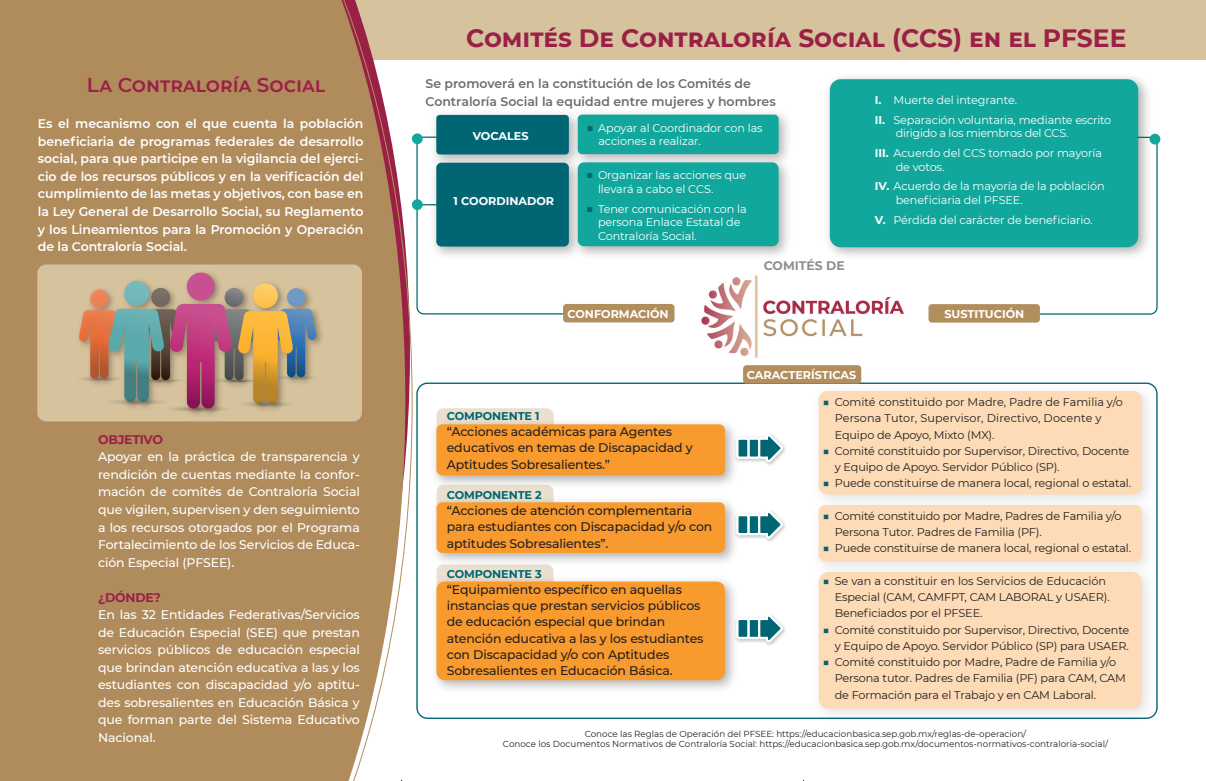
<style>
.page{position:relative;width:1206px;height:781px;background:#fff}
.page>*{position:absolute;margin:0;border:0;box-sizing:border-box;transform-origin:0 0}
.t1{font:700 25px "Montserrat";letter-spacing:-.005em;color:#9b2046}
.t2{font:600 20px "Montserrat";color:#9b2046}
.t3{font:500 12.5px/17.5px "Montserrat";letter-spacing:-.01em;color:#fff;text-align:justify}
.t4{font:500 12.5px/16.2px "Montserrat";letter-spacing:-.01em;color:#231f20}
.t5{font:600 12.5px/17.5px "Montserrat";letter-spacing:-.005em;color:#fff;text-align:justify}
.t6{font:600 12.5px/17.5px "Montserrat";color:#6c6d70}
.t7{font:700 12.5px "Montserrat";letter-spacing:-.02em;color:#9b2046}
.t8{font:700 12.38px "Montserrat";color:#8c8f92}
.t9{font:11.25px/16.2px "Montserrat";letter-spacing:-.01em;color:#231f20}
.t10{font:11.25px/13.5px "Montserrat";letter-spacing:-.01em;color:#fff}
.t11{font:700 11.25px "Montserrat";color:#fff}
.t12{font:700 11.25px "Montserrat";letter-spacing:-.01em;color:#006673}
.t13{font:8.75px/10.5px "Montserrat";color:#231f20;text-align:center}
.s1{font-size:12.5px;color:#006673}
.s2{font-weight:700}
.s3{color:#006673}
</style>
<div class="page">
<img style="left:701px;top:275px;width:203px;height:83px">
<div style="left:436px;top:408px;width:117px;height:32px;background:#eae0ce;border-radius:7px"></div>
<div style="left:327px;top:0;width:879px;height:60px;background:#d6c29d"></div>
<div style="left:0;top:0;width:405px;height:781px;background:#b08c5d"></div>
<img style="left:818px;top:384px;width:340px;height:110px">
<div style="left:819px;top:391px;width:323px;height:103px;background:#fcdbb6;border-radius:9px"></div>
<img style="left:818px;top:494px;width:340px;height:67px">
<div style="left:819px;top:505px;width:323px;height:56px;background:#fcdbb6;border-radius:7px"></div>
<img style="left:819px;top:561px;width:339px;height:158px">
<div style="left:818px;top:572px;width:324px;height:136px;background:#fcdbb6;border-radius:10px"></div>
<div style="left:436px;top:115px;width:133px;height:39px;background:#006673;border-radius:4px"></div>
<img style="left:828px;top:77px;width:328px;height:179px">
<div style="left:830px;top:79px;width:308px;height:168px;background:#12a79d;border-radius:11px"></div>
<img style="left:567px;top:111px;width:221px;height:41px">
<div style="left:578px;top:115px;width:200px;height:39px;background:#12a79d;border-radius:4px"></div>
<img style="left:569px;top:152px;width:219px;height:104px">
<div style="left:578px;top:162px;width:200px;height:84px;background:#12a79d;border-radius:6px"></div>
<img style="left:434px;top:414px;width:300px;height:275px">
<div style="left:436px;top:424px;width:289px;height:51px;background:#f89a2e;border-radius:6px"></div>
<div style="left:436px;top:502px;width:289px;height:51px;background:#f89a2e;border-radius:6px"></div>
<div style="left:436px;top:581px;width:289px;height:99px;background:#f89a2e;border-radius:8px"></div>
<img style="left:733px;top:430px;width:52px;height:38px">
<svg style="left:736px;top:434px;width:47px;height:28px"></svg>
<img style="left:733px;top:507px;width:52px;height:37px">
<svg style="left:736px;top:510px;width:47px;height:28px"></svg>
<img style="left:733px;top:611px;width:52px;height:37px">
<svg style="left:736px;top:614px;width:47px;height:28px"></svg>
<svg style="left:416px;top:136px;width:153px;height:179px"></svg>
<div style="left:412px;top:133px;width:11px;height:11px;background:#12a79d;border-radius:50%"></div>
<div style="left:412px;top:199px;width:11px;height:11px;background:#12a79d;border-radius:50%"></div>
<svg style="left:1005px;top:136px;width:153px;height:179px"></svg>
<div style="left:928px;top:304px;width:112px;height:18px;background:#b28e5d;border-radius:3px"></div>
<div style="left:563px;top:304px;width:111px;height:18px;background:#b28e5d;border-radius:3px"></div>
<div style="left:743px;top:365px;width:118px;height:19px;background:#b28e5d;border-radius:4px"></div>
<div style="left:1149px;top:134px;width:11px;height:10px;background:#12a79d;border-radius:50%"></div>
<div style="left:37px;top:264px;width:325px;height:157px;background:#d6c29d;border-radius:9px"></div>
<img style="left:70px;top:272px;width:260px;height:151px">
<div style="left:287px;top:288px;width:18px;height:18px;background:#6f9ac5;border-radius:9px"></div>
<div style="left:273px;top:375px;width:46px;height:5px;background:#d1bf9b;border-radius:50%"></div>
<svg style="left:225px;top:288px;width:19px;height:19px"></svg>
<div style="left:151px;top:288px;width:19px;height:19px;background:#776c63;border-radius:10px"></div>
<div style="left:75px;top:376px;width:48px;height:5px;background:#d3bf9a;border-radius:50%"></div>
<svg style="left:90px;top:289px;width:19px;height:19px"></svg>
<svg style="left:165px;top:405px;width:66px;height:7px"></svg>
<svg style="left:253px;top:283px;width:25px;height:25px"></svg>
<div style="left:124px;top:281px;width:25px;height:25px;background:#74b9bb;border-radius:12px"></div>
<div style="left:187px;top:272px;width:28px;height:28px;background:#c84f90;border-radius:14px"></div>
<svg style="left:79px;top:304px;width:237px;height:104px"></svg>
<h2 class="t2" style="left:87px;top:70px;width:240px">LA CONTRALORÍA SOCIAL</h2>
<p class="t5" style="left:38px;top:115px;width:327px">Es el mecanismo con el que cuenta la población beneficiaria de programas federales de desarrollo social, para que participe en la vigilancia del ejerci&shy;cio de los recursos públicos y en la verificación del cumplimiento de las metas y objetivos, con base en la Ley General de Desarrollo Social, su Reglamento y los Lineamientos para la Promoción y Operación de la Contraloría Social.</p>
<p class="t7" style="left:98px;top:430px;width:66px">OBJETIVO</p>
<p class="t3" style="left:98px;top:448px;width:263px">Apoyar en la práctica de transparencia y rendición de cuentas mediante la confor&shy;mación de comités de Contraloría Social que vigilen, supervisen y den seguimiento a los recursos otorgados por el Programa Fortalecimiento de los Servicios de Educa&shy;ción Especial (PFSEE).</p>
<p class="t7" style="left:98px;top:588px;width:64px">¿DÓNDE?</p>
<p class="t3" style="left:98px;top:605px;width:263px">En las 32 Entidades Federativas/Servicios de Educación Especial (SEE) que prestan servicios públicos de educación especial que brindan atención educativa a las y los estudiantes con discapacidad y/o aptitu&shy;des sobresalientes en Educación Básica y que forman parte del Sistema Educativo Nacional.</p>
<h1 class="t1" style="left:466px;top:20px;width:662px">COMITÉS DE CONTRALORÍA SOCIAL (CCS) EN EL PFSEE</h1>
<p class="t6" style="left:425px;top:75px;width:352px">Se promoverá en la constitución de los Comités de<br>Contraloría Social la equidad entre mujeres y hombres</p>
<p class="t10" style="left:598px;top:120px;width:166px;text-indent:-12px"><span class="s1">■</span> Apoyar al Coordinador con las acciones a realizar.</p>
<p class="t10" style="left:598px;top:168px;width:150px;text-indent:-12px"><span class="s1">■</span> Organizar las acciones que llevará a cabo el CCS.</p>
<p class="t10" style="left:598px;top:202px;width:150px;text-indent:-12px"><span class="s1">■</span> Tener comunicación con la persona Enlace Estatal de<br>Contraloría Social.</p>
<p class="t10" style="left:875px;top:90px;width:238px;line-height:19.8px"><span class="s2">I.</span> Muerte del integrante.<br><span class="s2">II.</span> Separación voluntaria, mediante escrito</p>
<p class="t10" style="left:875px;top:123px;width:228px;line-height:19.8px;text-indent:21px">dirigido a los miembros del CCS.<br><span class="s2">III.</span> Acuerdo del CCS tomado por mayoría</p>
<p class="t10" style="left:875px;top:156px;width:231px;line-height:19.8px;text-indent:21px">de votos.<br><span class="s2">IV.</span> Acuerdo de la mayoría de la población</p>
<p class="t10" style="left:875px;top:190px;width:219px;line-height:19.8px;text-indent:21px">beneficiaria del PFSEE.<br><span class="s2">V.</span> Pérdida del carácter de beneficiario.</p>
<p class="t11" style="left:473px;top:128px;width:57px">VOCALES</p>
<p class="t11" style="left:453px;top:192px;width:102px">1 COORDINADOR</p>
<p class="t8" style="left:764px;top:257px;width:82px">COMITÉS DE</p>
<p class="t11" style="left:567px;top:306px;width:103px">CONFORMACIÓN</p>
<p class="t11" style="left:944px;top:306px;width:81px">SUSTITUCIÓN</p>
<p class="t12" style="left:447px;top:408px;width:94px">COMPONENTE 1</p>
<p class="t4" style="left:447px;top:423px;width:247px">“Acciones académicas para Agentes educativos en temas de Discapacidad y<br>Aptitudes Sobresalientes.”</p>
<p class="t12" style="left:447px;top:486px;width:96px">COMPONENTE 2</p>
<p class="t4" style="left:447px;top:502px;width:267px">“Acciones de atención complementaria para estudiantes con Discapacidad y/o con aptitudes Sobresalientes”.</p>
<p class="t12" style="left:447px;top:565px;width:96px">COMPONENTE 3</p>
<p class="t4" style="left:447px;top:580px;width:258px">“Equipamiento específico en aquellas instancias que prestan servicios públicos de educación especial que brindan atención educativa a las y los estudiantes con Discapacidad y/o con Aptitudes Sobresalientes en Educación Básica.</p>
<p class="t11" style="left:747px;top:366px;width:111px">CARACTERÍSTICAS</p>
<p class="t9" style="left:835px;top:393px;width:289px;text-indent:-12px"><span class="s3">■</span> Comité constituido por Madre, Padre de Familia y/o<br>Persona Tutor, Supervisor, Directivo, Docente y<br>Equipo de Apoyo, Mixto (MX).</p>
<p class="t9" style="left:835px;top:442px;width:296px;text-indent:-12px"><span class="s3">■</span> Comité constituido por Supervisor, Directivo, Docente y Equipo de Apoyo. Servidor Público (SP).</p>
<p class="t9" style="left:823px;top:475px;width:310px"><span class="s3">■</span> Puede constituirse de manera local, regional o estatal.</p>
<p class="t9" style="left:835px;top:507px;width:288px;text-indent:-12px"><span class="s3">■</span> Comité constituido por Madre, Padres de Familia y/o<br>Persona Tutor. Padres de Familia (PF).</p>
<p class="t9" style="left:823px;top:540px;width:310px"><span class="s3">■</span> Puede constituirse de manera local, regional o estatal.</p>
<p class="t9" style="left:835px;top:572px;width:276px;text-indent:-12px"><span class="s3">■</span> Se van a constituir en los Servicios de Educación<br>Especial (CAM, CAMFPT, CAM LABORAL y USAER).<br>Beneficiados por el PFSEE.</p>
<p class="t9" style="left:823px;top:621px;width:308px;text-align:right"><span class="s3">■</span> Comité constituido por Supervisor, Directivo, Docente y Equipo de Apoyo. Servidor Público (SP) para USAER.</p>
<p class="t9" style="left:835px;top:653px;width:293px;text-indent:-12px"><span class="s3">■</span> Comité constituido por Madre, Padre de Familia y/o<br>Persona tutor. Padres de Familia (PF) para CAM, CAM de Formación para el Trabajo y en CAM Laboral.</p>
<p class="t13" style="left:503px;top:728px;width:606px">Conoce las Reglas de Operación del PFSEE: https://educacionbasica.sep.gob.mx/reglas-de-operacion/<br>Conoce los Documentos Normativos de Contraloría Social: https://educacionbasica.sep.gob.mx/documentos-normativos-contraloria-social/</p>
</div>
